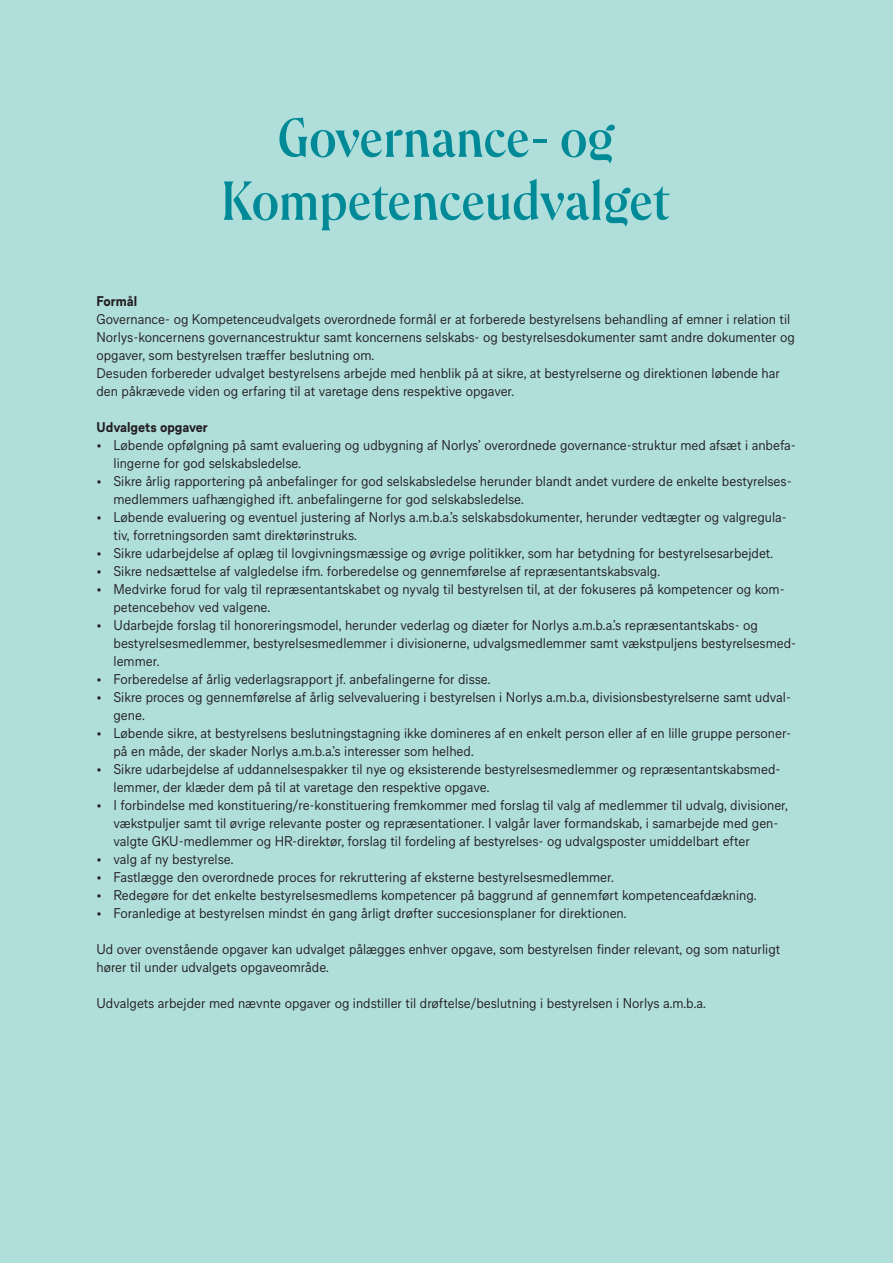
<style>
.page{position:relative;width:893px;height:1263px;background:#afdedb}
.page>*{position:absolute;margin:0;border:0;box-sizing:border-box;transform-origin:0 0}
.t1{font:700 52.5px/63px "NORLYS Headline";color:#008a97;text-align:center}
.t2{font:13.5px/18px "NORLYS Text";color:#231f20}
.t3{font:700 13.5px "NORLYS Text";color:#231f20}
</style>
<div class="page">
<p class="t1" style="left:221px;top:105px;width:450px">Governance- og<br>Kompetenceudvalget</p>
<p class="t3" style="left:97px;top:292px;width:42px">Formål</p>
<p class="t2" style="left:97px;top:310px;width:695px">Governance- og Kompetenceudvalgets overordnede formål er at forberede bestyrelsens behandling af emner i relation til</p>
<p class="t2" style="left:97px;top:328px;width:700px">Norlys-koncernens governancestruktur samt koncernens selskabs- og bestyrelsesdokumenter samt andre dokumenter og</p>
<p class="t2" style="left:97px;top:346px;width:279px">opgaver, som bestyrelsen træffer beslutning om.</p>
<p class="t2" style="left:97px;top:364px;width:685px">Desuden forbereder udvalget bestyrelsens arbejde med henblik på at sikre, at bestyrelserne og direktionen løbende har</p>
<p class="t2" style="left:97px;top:382px;width:419px">den påkrævede viden og erfaring til at varetage dens respektive opgaver.</p>
<p class="t3" style="left:97px;top:418px;width:113px">Udvalgets opgaver</p>
<p class="t2" style="left:114px;top:436px;width:684px;text-indent:-17px">• Løbende opfølgning på samt evaluering og udbygning af Norlys’ overordnede governance-struktur med afsæt i anbefa&shy;lingerne for god selskabsledelse.</p>
<p class="t2" style="left:114px;top:472px;width:680px;text-indent:-17px">• Sikre årlig rapportering på anbefalinger for god selskabsledelse herunder blandt andet vurdere de enkelte bestyrelses&shy;medlemmers uafhængighed ift. anbefalingerne for god selskabsledelse.</p>
<p class="t2" style="left:114px;top:508px;width:675px;text-indent:-17px">• Løbende evaluering og eventuel justering af Norlys a.m.b.a.’s selskabsdokumenter, herunder vedtægter og valgregula&shy;tiv, forretningsorden samt direktørinstruks.</p>
<p class="t2" style="left:97px;top:544px;width:678px">• Sikre udarbejdelse af oplæg til lovgivningsmæssige og øvrige politikker, som har betydning for bestyrelsesarbejdet.</p>
<p class="t2" style="left:97px;top:562px;width:565px">• Sikre nedsættelse af valgledelse ifm. forberedelse og gennemførelse af repræsentantskabsvalg.</p>
<p class="t2" style="left:114px;top:580px;width:673px;text-indent:-17px">• Medvirke forud for valg til repræsentantskabet og nyvalg til bestyrelsen til, at der fokuseres på kompetencer og kom&shy;petencebehov ved valgene.</p>
<p class="t2" style="left:114px;top:616px;width:684px;text-indent:-17px">• Udarbejde forslag til honoreringsmodel, herunder vederlag og diæter for Norlys a.m.b.a.’s repræsentantskabs- og bestyrelsesmedlemmer, bestyrelsesmedlemmer i divisionerne, udvalgsmedlemmer samt vækstpuljens bestyrelsesmed&shy;lemmer.</p>
<p class="t2" style="left:97px;top:670px;width:395px">• Forberedelse af årlig vederlagsrapport jf. anbefalingerne for disse.</p>
<p class="t2" style="left:114px;top:688px;width:679px;text-indent:-17px">• Sikre proces og gennemførelse af årlig selvevaluering i bestyrelsen i Norlys a.m.b.a, divisionsbestyrelserne samt udval&shy;gene.</p>
<p class="t2" style="left:114px;top:724px;width:679px;text-indent:-17px">• Løbende sikre, at bestyrelsens beslutningstagning ikke domineres af en enkelt person eller af en lille gruppe personer&shy;på en måde, der skader Norlys a.m.b.a.’s interesser som helhed.</p>
<p class="t2" style="left:114px;top:760px;width:668px;text-indent:-17px">• Sikre udarbejdelse af uddannelsespakker til nye og eksisterende bestyrelsesmedlemmer og repræsentantskabsmed&shy;lemmer, der klæder dem på til at varetage den respektive opgave.</p>
<p class="t2" style="left:114px;top:796px;width:676px;text-indent:-17px">• I forbindelse med konstituering/re-konstituering fremkommer med forslag til valg af medlemmer til udvalg, divisioner, vækstpuljer samt til øvrige relevante poster og repræsentationer. I valgår laver formandskab, i samarbejde med gen&shy;valgte GKU-medlemmer og HR-direktør, forslag til fordeling af bestyrelses- og udvalgsposter umiddelbart efter</p>
<p class="t2" style="left:97px;top:850px;width:138px">• valg af ny bestyrelse.</p>
<p class="t2" style="left:97px;top:868px;width:519px">• Fastlægge den overordnede proces for rekruttering af eksterne bestyrelsesmedlemmer.</p>
<p class="t2" style="left:97px;top:886px;width:662px">• Redegøre for det enkelte bestyrelsesmedlems kompetencer på baggrund af gennemført kompetenceafdækning.</p>
<p class="t2" style="left:97px;top:904px;width:531px">• Foranledige at bestyrelsen mindst én gang årligt drøfter succesionsplaner for direktionen.</p>
<p class="t2" style="left:97px;top:940px;width:685px">Ud over ovenstående opgaver kan udvalget pålægges enhver opgave, som bestyrelsen finder relevant, og som naturligt</p>
<p class="t2" style="left:97px;top:958px;width:234px">hører til under udvalgets opgaveområde.</p>
<p class="t2" style="left:97px;top:994px;width:611px">Udvalgets arbejder med nævnte opgaver og indstiller til drøftelse/beslutning i bestyrelsen i Norlys a.m.b.a.</p>
</div>
